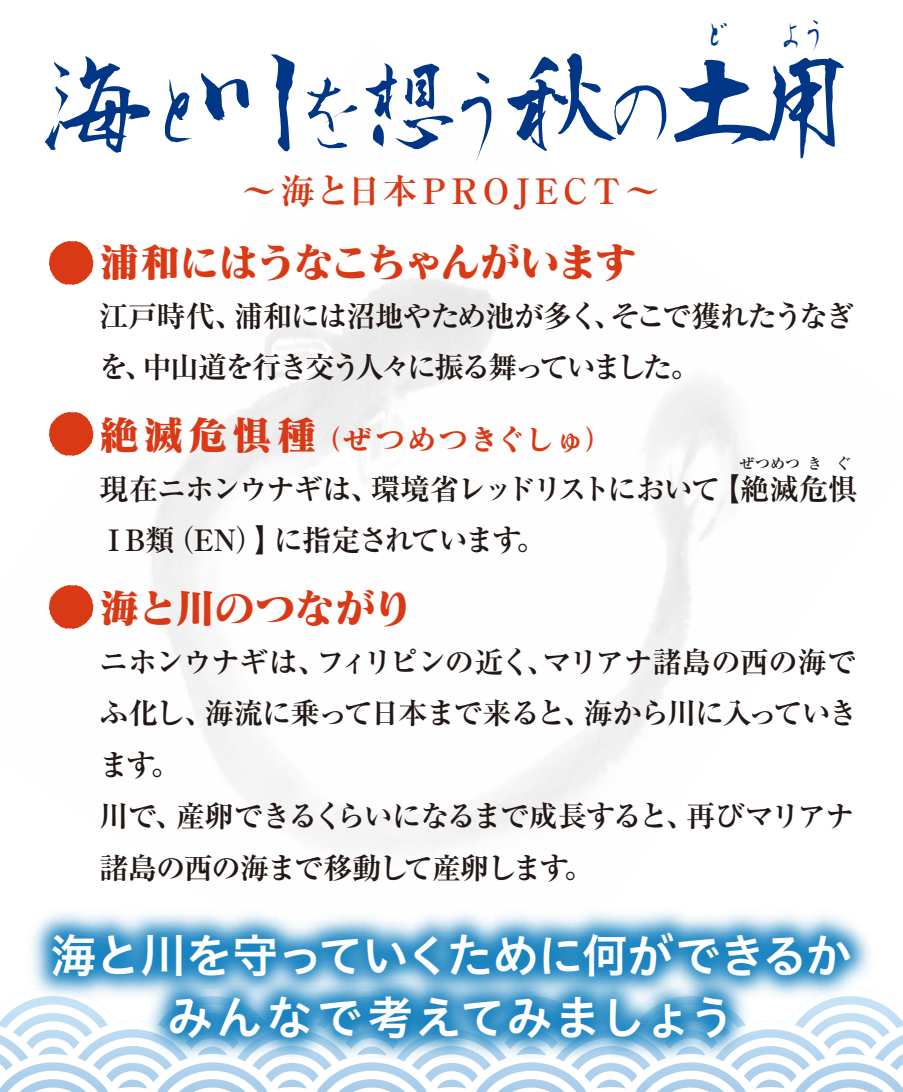
<style>
.page{position:relative;width:903px;height:1092px;background:#fff}
.page>*{position:absolute;margin:0;border:0;box-sizing:border-box;transform-origin:0 0}
.t1{font:124.25px "Kouzan Brush Font Gyousyo OTF";color:#003686}
.t2{font:46.2px/61.9px "Hiragino UD Sans Std N W6";letter-spacing:-.02em;color:#fff;text-align:center}
.t3{font:40.6px "Matisse Pro EB";letter-spacing:-.065em;color:#da3915}
.t4{font:40.6px "Matisse Pro EB";letter-spacing:-.025em;color:#da3915}
.t5{font:700 35px "Ryumin Pr 6 N";letter-spacing:.14em;color:#da3915}
.t6{font:35px "Kouzan Brush Font Gyousyo OTF";color:#003686}
.t7{font:700 29.4px/51.4px "Ryumin Pr 6 N";letter-spacing:-.06em;color:#221815}
.t8{font:700 29.4px/51.4px "Ryumin Pr 6 N";letter-spacing:-.08em;color:#221815}
.t9{font:29.4px "Matisse Pro B";letter-spacing:.035em;color:#da3915}
.t10{font:700 14.7px "Ryumin Pr 6 N";color:#221815}
.s1{font-size:96.25px}
.s2{font-size:92.75px}
.s3{font-size:114.45px}
.s4{font-family:"Kouzan Brush Font OTF";font-size:96.25px}
.s5{font-family:"Matisse Pro EB";font-size:40.6px}
</style>
<div class="page">
<img style="left:0;top:240px;width:903px;height:847px">
<svg style="left:49px;top:241px;width:45px;height:44px"></svg>
<svg style="left:49px;top:412px;width:45px;height:44px"></svg>
<svg style="left:49px;top:585px;width:45px;height:44px"></svg>
<p class="t6" style="left:700px;top:17px;width:134px">ど　　よう</p>
<h1 class="t1" style="left:32px;top:42px;width:838px">海<span class="s1">と</span>川<span class="s2">を</span><span class="s3">想</span><span class="s1">う</span>秋<span class="s4">の</span>土用</h1>
<p class="t5" style="left:241px;top:163px;width:420px">～海と日本PROJECT～</p>
<h3 class="t3" style="left:99px;top:235px;width:538px">浦和にはうなこちゃんがいます</h3>
<p class="t8" style="left:99px;top:289px;width:757px">江戸時代、浦和には沼地やため池が多く、そこで獲れたうなぎを、中山道を行き交う人々に振る舞っていました。</p>
<p class="t9" style="left:99px;top:420px;width:516px"><span class="s5">絶滅危惧種</span>（ぜつめつきぐしゅ）</p>
<p class="t7" style="left:99px;top:461px;width:760px">現在ニホンウナギは、環境省レッドリストにおいて【絶滅危惧<br>ⅠB類（EN）】に指定されています。</p>
<h3 class="t4" style="left:99px;top:581px;width:316px">海と川のつながり</h3>
<p class="t7" style="left:99px;top:634px;width:760px">ニホンウナギは、フィリピンの近く、マリアナ諸島の西の海でふ化し、海流に乗って日本まで来ると、海から川に入っていきます。<br>川で、産卵できるくらいになるまで成長すると、再びマリアナ諸島の西の海まで移動して産卵します。</p>
<p class="t10" style="left:739px;top:451px;width:112px">ぜつめつ き ぐ</p>
<h2 class="t2" style="left:51px;top:921px;width:803px">海と川を守っていくために何ができるかみんなで考えてみましょう</h2>
</div>
